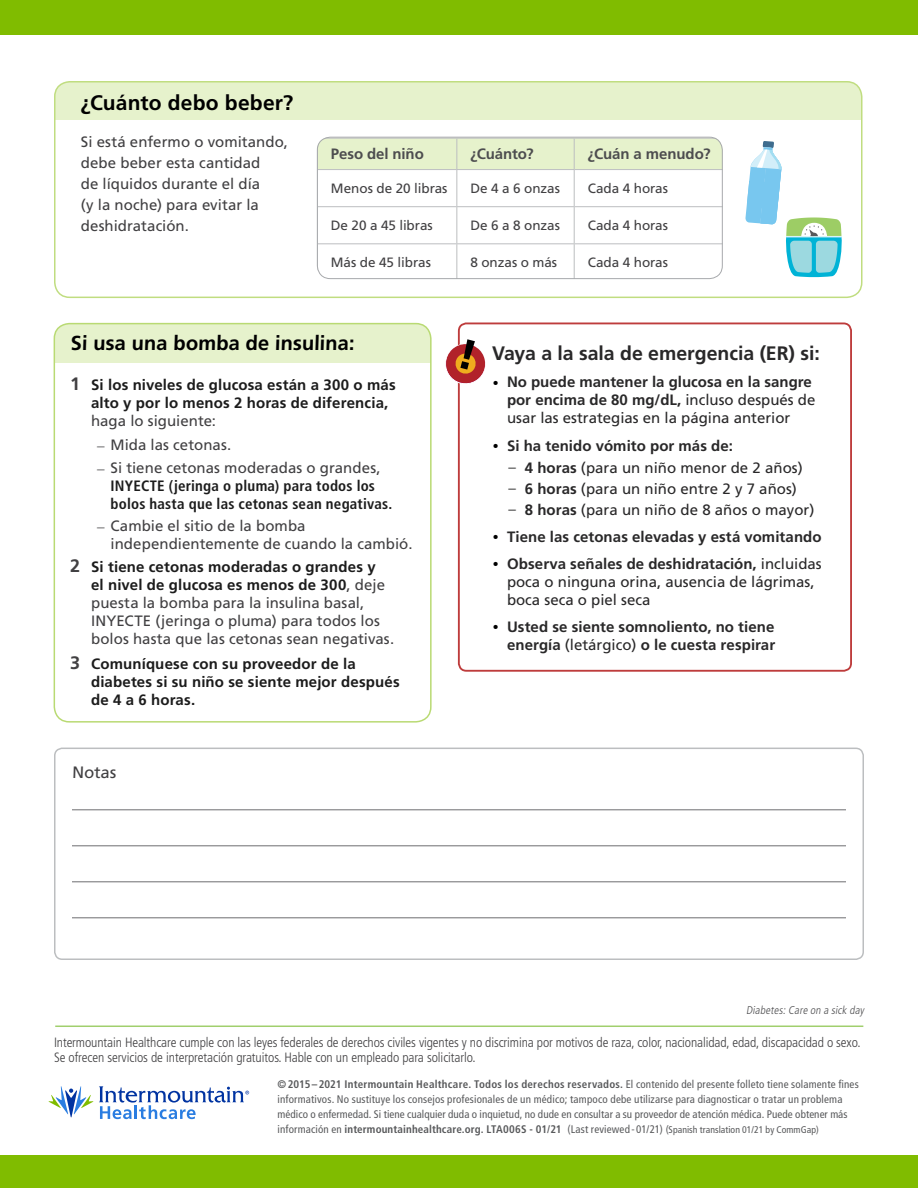
<style>
.page{position:relative;width:918px;height:1188px;background:#fff}
.page>*{position:absolute;margin:0;border:0;box-sizing:border-box;transform-origin:0 0}
.Level_1__h2{font:700 21px "Frutiger LT Std";letter-spacing:.01em;color:#000}
.Main_table{font:700 20.25px "Frutiger LT Std";color:#000}
.head{font:700 19.5px "Frutiger LT Std";letter-spacing:-.005em;color:#292829}
.Main_table-2{font:16.5px "Frutiger LT Std";color:#414042}
.Main_table-3{font:15px/18px "Frutiger LT Std";letter-spacing:.005em;color:#414042}
.t1{font:700 15px/18px "Frutiger LT Std";color:#292829}
.t2{font:15px/18px "Frutiger LT Std";color:#292829}
.t3{font:700 15px/18px "Frutiger LT Std";letter-spacing:.01em;color:#1c1c1c}
.t4{font:700 condensed 15px/18px "Frutiger LT Std";letter-spacing:.015em;color:#1c1c1c}
.Table_Heading{font:700 15px "Frutiger LT Std";letter-spacing:-.005em;color:#4d4d4f}
.t5{font:300 condensed 13.5px/15.8px "Frutiger LT Std";letter-spacing:-.01em;color:#414042}
.Table_Body_Text{font:13.5px "Frutiger LT Std";color:#414042}
.t6{font:italic 300 condensed 11.25px "Frutiger LT Std";color:#4d4d4f}
.Footer___h6{font:condensed 10.95px/15px "Frutiger LT Std";letter-spacing:.01em;color:#58595b}
.s1{font-size:18px;color:#414042}
.s2{font-weight:400;color:#414042}
.s3{font-family:"Adobe Garamond Pro"}
.s4{font-family:"Adobe Garamond Pro";font-weight:400;font-stretch:normal;color:#414042}
.s5{font-weight:400;font-stretch:normal;color:#414042}
.s6{font-weight:700;font-size:18px}
.s7{font-weight:700;color:#1c1c1c}
.s8{font-family:"Adobe Garamond Pro";font-weight:400;color:#000}
.s9{font-weight:400}
.s10{font-family:"Adobe Garamond Pro";color:#000}
.s11{font-weight:700}
.s12{font-size:10.5px}
.s13{font-size:9.75px}
</style>
<div class="page">
<div style="left:0;top:0;width:918px;height:35px;background:#80bc00"></div>
<div style="left:0;top:1156px;width:918px;height:32px;background:#80bc00"></div>
<hr style="left:55px;top:1026px;width:808px;height:1px;background:#a1cf6d">
<svg style="left:49px;top:1086px;width:44px;height:31px"></svg>
<svg style="left:99px;top:1086px;width:150px;height:33px"></svg>
<div style="left:55px;top:82px;width:807px;height:38px;background:#e6f2cc"></div>
<div style="left:54px;top:81px;width:808px;height:217px;border:2px solid #c0dd80;border-radius:15px"></div>
<svg style="left:745px;top:141px;width:97px;height:136px"></svg>
<svg style="left:318px;top:139px;width:405px;height:140px"></svg>
<hr style="left:317px;top:138px;width:140px;height:1px;background:#bcbec0">
<hr style="left:317px;top:139px;width:1px;height:30px;background:#bcbec0">
<hr style="left:456px;top:139px;width:1px;height:30px;background:#bcbec0">
<hr style="left:574px;top:138px;width:149px;height:1px;background:#bcbec0">
<hr style="left:574px;top:139px;width:1px;height:30px;background:#bcbec0">
<hr style="left:317px;top:169px;width:140px;height:1px;background:#bcbec0">
<hr style="left:457px;top:169px;width:117px;height:1px;background:#bcbec0">
<hr style="left:456px;top:170px;width:1px;height:36px;background:#bcbec0">
<hr style="left:574px;top:169px;width:149px;height:1px;background:#bcbec0">
<hr style="left:574px;top:170px;width:1px;height:36px;background:#bcbec0">
<hr style="left:317px;top:206px;width:140px;height:1px;background:#bcbec0">
<hr style="left:457px;top:206px;width:117px;height:1px;background:#bcbec0">
<hr style="left:456px;top:207px;width:1px;height:36px;background:#bcbec0">
<hr style="left:574px;top:206px;width:149px;height:1px;background:#bcbec0">
<hr style="left:574px;top:207px;width:1px;height:36px;background:#bcbec0">
<hr style="left:317px;top:243px;width:140px;height:1px;background:#bcbec0">
<hr style="left:317px;top:244px;width:1px;height:35px;background:#bcbec0">
<hr style="left:457px;top:243px;width:117px;height:1px;background:#bcbec0">
<hr style="left:456px;top:244px;width:1px;height:35px;background:#bcbec0">
<hr style="left:574px;top:243px;width:149px;height:1px;background:#bcbec0">
<hr style="left:574px;top:244px;width:1px;height:35px;background:#bcbec0">
<div style="left:317px;top:137px;width:406px;height:142px;border:1px solid #a7a9ac;border-radius:13px"></div>
<div style="left:458px;top:322px;width:394px;height:350px;border:2px solid #be3c3c;border-radius:8px"></div>
<svg style="left:445px;top:339px;width:41px;height:47px"></svg>
<hr style="left:72px;top:809px;width:774px;height:1px;background:#6d6e71">
<hr style="left:72px;top:845px;width:774px;height:1px;background:#6d6e71">
<hr style="left:72px;top:881px;width:774px;height:1px;background:#6d6e71">
<hr style="left:72px;top:917px;width:774px;height:1px;background:#6d6e71">
<div style="left:54px;top:748px;width:810px;height:212px;border:2px solid #bcbec0;border-radius:8px"></div>
<div style="left:54px;top:324px;width:377px;height:39px;background:#e6f2cc"></div>
<div style="left:54px;top:323px;width:378px;height:400px;border:2px solid #b9da73;border-radius:15px"></div>
<p class="Level_1__h2" style="left:81px;top:90px;width:214px">¿Cuánto debo beber?</p>
<p class="Main_table-3" style="left:81px;top:131px;width:209px;line-height:21px">Si está enfermo o vomitando, debe beber esta cantidad<br>de líquidos durante el día<br>(y la noche) para evitar la deshidratación.</p>
<p class="Table_Heading" style="left:331px;top:145px;width:94px">Peso del niño</p>
<p class="Table_Heading" style="left:470px;top:145px;width:65px">¿Cuánto?</p>
<p class="Table_Heading" style="left:588px;top:145px;width:124px">¿Cuán a menudo?</p>
<p class="Table_Body_Text" style="left:331px;top:181px;width:118px">Menos de 20 libras</p>
<p class="Table_Body_Text" style="left:470px;top:181px;width:91px">De 4 a 6 onzas</p>
<p class="Table_Body_Text" style="left:588px;top:181px;width:82px">Cada 4 horas</p>
<p class="Table_Body_Text" style="left:331px;top:218px;width:103px">De 20 a 45 libras</p>
<p class="Table_Body_Text" style="left:470px;top:218px;width:91px">De 6 a 8 onzas</p>
<p class="Table_Body_Text" style="left:588px;top:218px;width:82px">Cada 4 horas</p>
<p class="Table_Body_Text" style="left:331px;top:255px;width:102px">Más de 45 libras</p>
<p class="Table_Body_Text" style="left:470px;top:255px;width:88px">8 onzas o más</p>
<p class="Table_Body_Text" style="left:588px;top:255px;width:82px">Cada 4 horas</p>
<p class="Main_table" style="left:70px;top:331px;width:286px">Si usa una bomba de insulina:</p>
<p class="t3" style="left:91px;top:375px;width:306px;text-indent:-21px"><span class="s1">1</span> Si los niveles de glucosa están a 300 o más alto y por lo menos 2 horas de diferencia, <span class="s2">haga lo siguiente:</span></p>
<p class="Main_table-3" style="left:97px;top:436px;width:136px"><span class="s3">–</span> Mida las cetonas.</p>
<p class="t4" style="left:111px;top:459px;width:283px;text-indent:-14px"><span class="s4">–</span> <span class="s5">Si tiene cetonas moderadas o grandes,<br></span>INYECTE (jeringa o pluma) para todos los bolos hasta que las cetonas sean negativas.</p>
<p class="Main_table-3" style="left:111px;top:517px;width:303px;text-indent:-14px"><span class="s3">–</span> Cambie el sitio de la bomba independientemente de cuando la cambió.</p>
<p class="Main_table-3" style="left:91px;top:558px;width:305px;text-indent:-21px"><span class="s6">2</span> <span class="s7">Si tiene cetonas moderadas o grandes y<br>el nivel de glucosa es menos de 300</span>, deje puesta la bomba para la insulina basal, INYECTE (jeringa o pluma) para todos los bolos hasta que las cetonas sean negativas.</p>
<p class="t3" style="left:91px;top:655px;width:310px;text-indent:-21px"><span class="s1">3</span> Comuníquese con su proveedor de la diabetes si su niño se siente mejor después de 4 a 6 horas.</p>
<p class="Main_table-2" style="left:72px;top:763px;width:47px">Notas</p>
<p class="head" style="left:492px;top:341px;width:329px">Vaya a la sala de emergencia (ER) si:</p>
<p class="t1" style="left:507px;top:373px;width:310px;text-indent:-14px"><span class="s8">•</span> No puede mantener la glucosa en la sangre por encima de 80 mg/dL, <span class="s9">incluso después de usar las estrategias en la página anterior</span></p>
<p class="t1" style="left:493px;top:437px;width:242px"><span class="s8">•</span> Si ha tenido vómito por más de:</p>
<p class="t2" style="left:508px;top:459px;width:296px"><span class="s10">–</span> <span class="s11">4 horas</span> (para un niño menor de 2 años)</p>
<p class="t2" style="left:508px;top:480px;width:290px"><span class="s10">–</span> <span class="s11">6 horas</span> (para un niño entre 2 y 7 años)</p>
<p class="t2" style="left:508px;top:501px;width:307px"><span class="s10">–</span> <span class="s11">8 horas</span> (para un niño de 8 años o mayor)</p>
<p class="t1" style="left:493px;top:527px;width:330px"><span class="s8">•</span> Tiene las cetonas elevadas y está vomitando</p>
<p class="t2" style="left:507px;top:554px;width:316px;text-indent:-14px"><span class="s10">•</span> <span class="s11">Observa señales de deshidratación,</span> incluidas poca o ninguna orina, ausencia de lágrimas, boca seca o piel seca</p>
<p class="t1" style="left:493px;top:617px;width:284px;text-align:right"><span class="s8">•</span> Usted se siente somnoliento, no tiene energía <span class="s9">(letárgico)</span> o le cuesta respirar</p>
<p class="t6" style="left:746px;top:1003px;width:121px">Diabetes:Care on a sick day</p>
<p class="t5" style="left:54px;top:1034px;width:808px">Intermountain Healthcare cumple con las leyes federales de derechos civiles vigentes y no discrimina por motivos de raza, color, nacionalidad, edad, discapacidad o sexo.<br>Se ofrecen servicios de interpretación gratuitos. Hable con un empleado para solicitarlo.</p>
<p class="Footer___h6" style="left:278px;top:1077px;width:583px"><span class="s11">©2015–2021 Intermountain Healthcare. Todos los derechos reservados.</span> El contenido del presente folleto tiene solamente fines informativos. No sustituye los consejos profesionales de un médico; tampoco debe utilizarse para diagnosticar o tratar un problema médico o enfermedad. Si tiene cualquier duda o inquietud, no dude en consultar a su proveedor de atención médica. Puede obtener más información en <span class="s11">intermountainhealthcare.org. LTA006S - 01/21</span> (Last reviewed - 01/21) <span class="s12">(</span><span class="s13">Spanish translation 01/21 by CommGap)</span></p>
</div>
